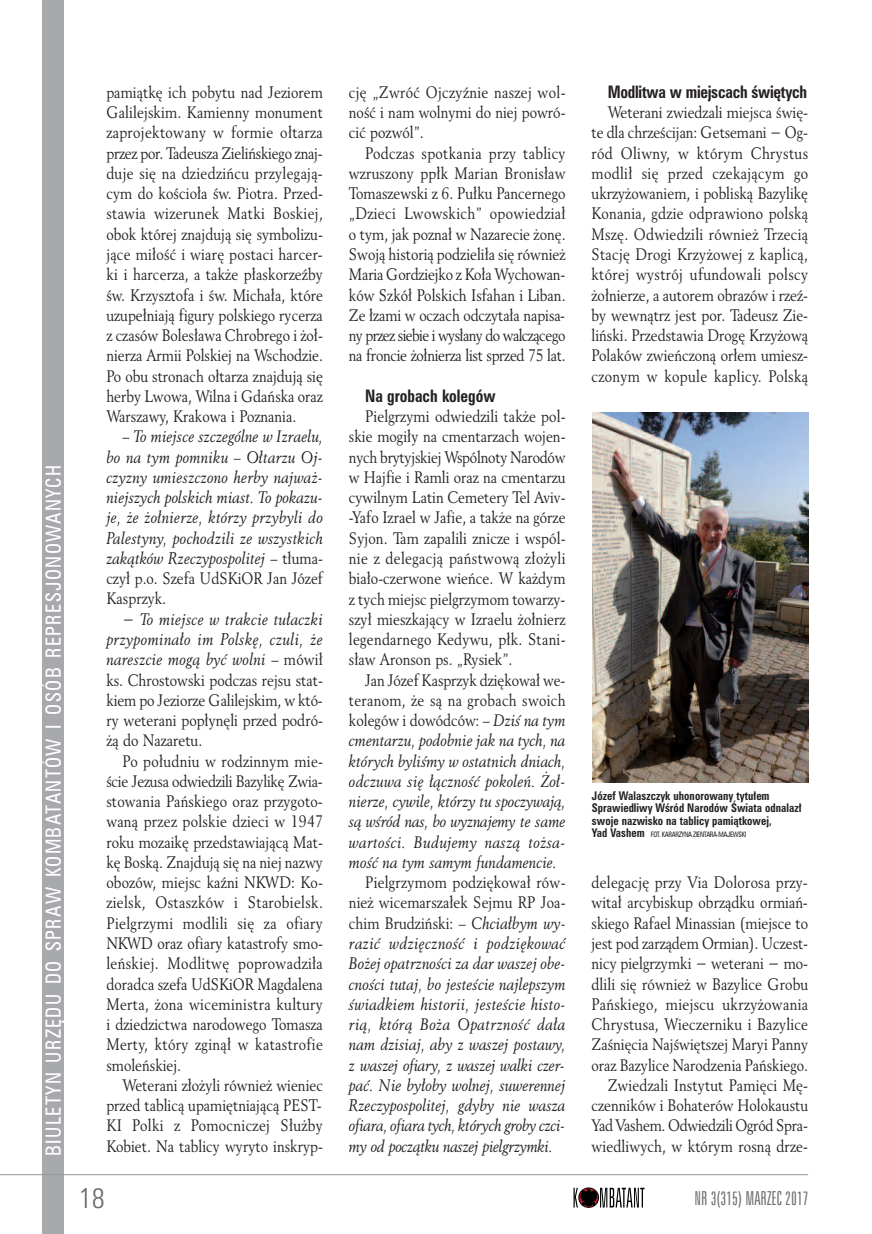
<style>
.page{position:relative;width:872px;height:1234px;background:#fff}
.page>*{position:absolute;margin:0;border:0;box-sizing:border-box;transform-origin:0 0}
.t1{font:28.5px "Zurich Lt Cn EU Normal";color:#6c6d70}
.t2{font:21px "Zurich Cn EU Normal";letter-spacing:.07em;color:#fff;scale:.92 1}
.t3{font:19.2px "Zurich Lt X Cn EU Normal";color:#6c6d70}
.t4{font:17.25px "Zurich Cn EU Bold";letter-spacing:-.015em;color:#231f20;scale:.9 1}
.t5{font:16.5px/20.2px "Revival 565 EU Normal";color:#231f20;text-align:justify;scale:.87 1}
.t6{font:16.5px/20.2px "Revival 565 EU Italic";color:#231f20;text-align:justify;scale:.87 1}
.t7{font:12px/12.3px "Zurich Cn EU Bold";letter-spacing:.005em;color:#231f20;scale:.9 1}
.t8{font:7.5px "Zurich Cn EU Normal";letter-spacing:-.05em;color:#231f20;scale:.9 1}
.s1{font-family:"Revival 565 EU Normal"}
.s2{font-family:"Revival 565 EU Italic"}
.s3{font-family:"Zurich Cn EU Bold";font-size:12px}
</style>
<div class="page">
<div style="left:43px;top:0;width:21px;height:1233px;background:#a8a9ad"></div>
<svg style="left:573px;top:1187px;width:71px;height:20px"></svg>
<hr style="left:0;top:1173px;width:808px;height:1px;background:#939598">
<img style="left:592px;top:412px;width:216px;height:370px">
<p class="t2" style="left:41px;top:1155px;width:752px;rotate:-90deg">BIULETYN URZĘDU DO SPRAW KOMBATANTÓW I OSÓB REPRESJONOWANYCH</p>
<p class="t5" style="left:106px;top:83px;width:251px">pamiątkę ich pobytu nad Jeziorem Galilejskim. Kamienny monument zaprojektowany w formie ołtarza przez por. Tadeusza Zielińskiego znaj&shy;duje się na dziedzińcu przylegają&shy;cym do kościoła św. Piotra. Przed&shy;stawia wizerunek Matki Boskiej, obok której znajdują się symbolizu&shy;jące miłość i wiarę postaci harcer&shy;ki i harcerza, a także płaskorzeźby św. Krzysztofa i św. Michała, które uzupełniają figury polskiego rycerza z czasów Bolesława Chrobrego i żoł&shy;nierza Armii Polskiej na Wschodzie.<br>Po obu stronach ołtarza znajdują się herby Lwowa, Wilna i Gdańska oraz Warszawy, Krakowa i Poznania.</p>
<p class="t6" style="left:106px;top:427px;width:250px;text-indent:16px"><span class="s1">–</span> To miejsce szczególne w Izraelu, bo na tym pomniku – Ołtarzu Oj&shy;czyzny umieszczono herby najważ&shy;niejszych polskich miast. To pokazu&shy;je, że żołnierze, którzy przybyli do Palestyny, pochodzili ze wszystkich zakątków Rzeczypospolitej <span class="s1">– tłuma-</span></p>
<p class="t5" style="left:106px;top:569px;width:250px">czył p.o. Szefa UdSKiOR Jan Józef<br>Kasprzyk.</p>
<p class="t6" style="left:106px;top:609px;width:250px;text-indent:16px">− To miejsce w trakcie tułaczki przypominało im Polskę, czuli, że nareszcie mogą być wolni <span class="s1">– mówił</span></p>
<p class="t5" style="left:106px;top:670px;width:250px">ks. Chrostowski podczas rejsu stat&shy;kiem po Jeziorze Galilejskim, w któ&shy;ry weterani popłynęli przed podró&shy;żą do Nazaretu.</p>
<p class="t5" style="left:106px;top:751px;width:250px;text-indent:16px">Po południu w rodzinnym mie&shy;ście Jezusa odwiedzili Bazylikę Zwia&shy;stowania Pańskiego oraz przygoto&shy;waną przez polskie dzieci w 1947 roku mozaikę przedstawiającą Mat&shy;kę Boską. Znajdują się na niej nazwy obozów, miejsc kaźni NKWD: Ko&shy;zielsk, Ostaszków i Starobielsk.<br>Pielgrzymi modlili się za ofiary NKWD oraz ofiary katastrofy smo&shy;leńskiej. Modlitwę poprowadziła doradca szefa UdSKiOR Magdalena Merta, żona wiceministra kultury i dziedzictwa narodowego Tomasza Merty, który zginął w katastrofie smoleńskiej.</p>
<p class="t5" style="left:106px;top:1075px;width:250px;text-indent:16px">Weterani złożyli również wieniec przed tablicą upamiętniającą PEST-KI Polki z Pomocniczej Służby Kobiet. Na tablicy wyryto inskryp-</p>
<h1 class="t1" style="left:79px;top:1179px;width:28px">18</h1>
<p class="t5" style="left:349px;top:83px;width:250px">cję „Zwróć Ojczyźnie naszej wol&shy;ność i nam wolnymi do niej powró&shy;cić pozwól”.</p>
<p class="t5" style="left:349px;top:143px;width:250px;text-indent:16px">Podczas spotkania przy tablicy wzruszony ppłk Marian Bronisław Tomaszewski z 6. Pułku Pancernego „Dzieci Lwowskich” opowiedział o tym, jak poznał w Nazarecie żonę.<br>Swoją historią podzieliła się również Maria Gordziejko z Koła Wychowan&shy;ków Szkół Polskich Isfahan i Liban.<br>Ze łzami w oczach odczytała napisa&shy;ny przez siebie i wysłany do walczącego na froncie żołnierza list sprzed 75 lat.</p>
<p class="t4" style="left:365px;top:385px;width:146px">Na grobach kolegów</p>
<p class="t5" style="left:349px;top:407px;width:250px;text-indent:16px">Pielgrzymi odwiedzili także pol&shy;skie mogiły na cmentarzach wojen&shy;nych brytyjskiej Wspólnoty Narodów w Hajfie i Ramli oraz na cmentarzu cywilnym Latin Cemetery Tel Aviv--Yafo Izrael w Jafie, a także na górze Syjon. Tam zapalili znicze i wspól&shy;nie z delegacją państwową złożyli biało-czerwone wieńce. W każdym z tych miejsc pielgrzymom towarzy&shy;szył mieszkający w Izraelu żołnierz legendarnego Kedywu, płk. Stani&shy;sław Aronson ps. „Rysiek”.</p>
<p class="t5" style="left:349px;top:670px;width:250px;text-indent:16px">Jan Józef Kasprzyk dziękował we&shy;teranom, że są na grobach swoich kolegów i dowódców: <span class="s2">– Dziś na tym</span></p>
<p class="t6" style="left:349px;top:731px;width:250px">cmentarzu, podobnie jak na tych, na których byliśmy w ostatnich dniach, odczuwa się łączność pokoleń. Żoł&shy;nierze, cywile, którzy tu spoczywają, są wśród nas, bo wyznajemy te same wartości. Budujemy naszą tożsa&shy;mość na tym samym fundamencie.</p>
<p class="t5" style="left:349px;top:872px;width:251px;text-indent:16px">Pielgrzymom podziękował rów&shy;nież wicemarszałek Sejmu RP Joa&shy;chim Brudziński: <span class="s2">– Chciałbym wy-</span></p>
<p class="t6" style="left:349px;top:933px;width:250px">razić wdzięczność i podziękować Bożej opatrzności za dar waszej obe&shy;cności tutaj, bo jesteście najlepszym świadkiem historii, jesteście histo&shy;rią, którą Boża Opatrzność dała nam dzisiaj, aby z waszej postawy, z waszej ofiary, z waszej walki czer&shy;pać. Nie byłoby wolnej, suwerennej Rzeczypospolitej, gdyby nie wasza ofiara, ofiara tych, których groby czci&shy;my od początku naszej pielgrzymki.</p>
<p class="t4" style="left:607px;top:81px;width:223px">Modlitwa w miejscach świętych</p>
<p class="t5" style="left:591px;top:103px;width:250px;text-indent:16px">Weterani zwiedzali miejsca świę&shy;te dla chrześcijan: Getsemani − Og&shy;ród Oliwny, w którym Chrystus modlił się przed czekającym go ukrzyżowaniem, i pobliską Bazylikę Konania, gdzie odprawiono polską Mszę. Odwiedzili również Trzecią Stację Drogi Krzyżowej z kaplicą, której wystrój ufundowali polscy żołnierze, a autorem obrazów i rzeź&shy;by wewnątrz jest por. Tadeusz Zie&shy;liński. Przedstawia Drogę Krzyżową Polaków zwieńczoną orłem umiesz&shy;czonym w kopule kaplicy. Polską</p>
<p class="t7" style="left:592px;top:789px;width:234px">Józef Walaszczyk uhonorowany tytułem<br>Sprawiedliwy Wśród Narodów Świata odnalazł swoje nazwisko na tablicy pamiątkowej,</p>
<p class="t8" style="left:592px;top:829px;width:173px"><span class="s3">Yad Vashem</span> FOT. KARARZYNA ZIENTARA-MAJEWSKI</p>
<p class="t5" style="left:591px;top:872px;width:250px;text-align:right">delegację przy Via Dolorosa przy&shy;witał arcybiskup obrządku ormiań&shy;skiego Rafael Minassian (miejsce to jest pod zarządem Ormian). Uczest&shy;nicy pielgrzymki − weterani − mo&shy;dlili się również w Bazylice Grobu Pańskiego, miejscu ukrzyżowania Chrystusa, Wieczerniku i Bazylice Zaśnięcia Najświętszej Maryi Panny oraz Bazylice Narodzenia Pańskiego.<br>Zwiedzali Instytut Pamięci Mę&shy;czenników i Bohaterów Holokaustu Yad Vashem. Odwiedzili Ogród Spra&shy;wiedliwych, w którym rosną drze-</p>
<p class="t3" style="left:694px;top:1186px;width:116px">NR 3(315) MARZEC 2017</p>
</div>
